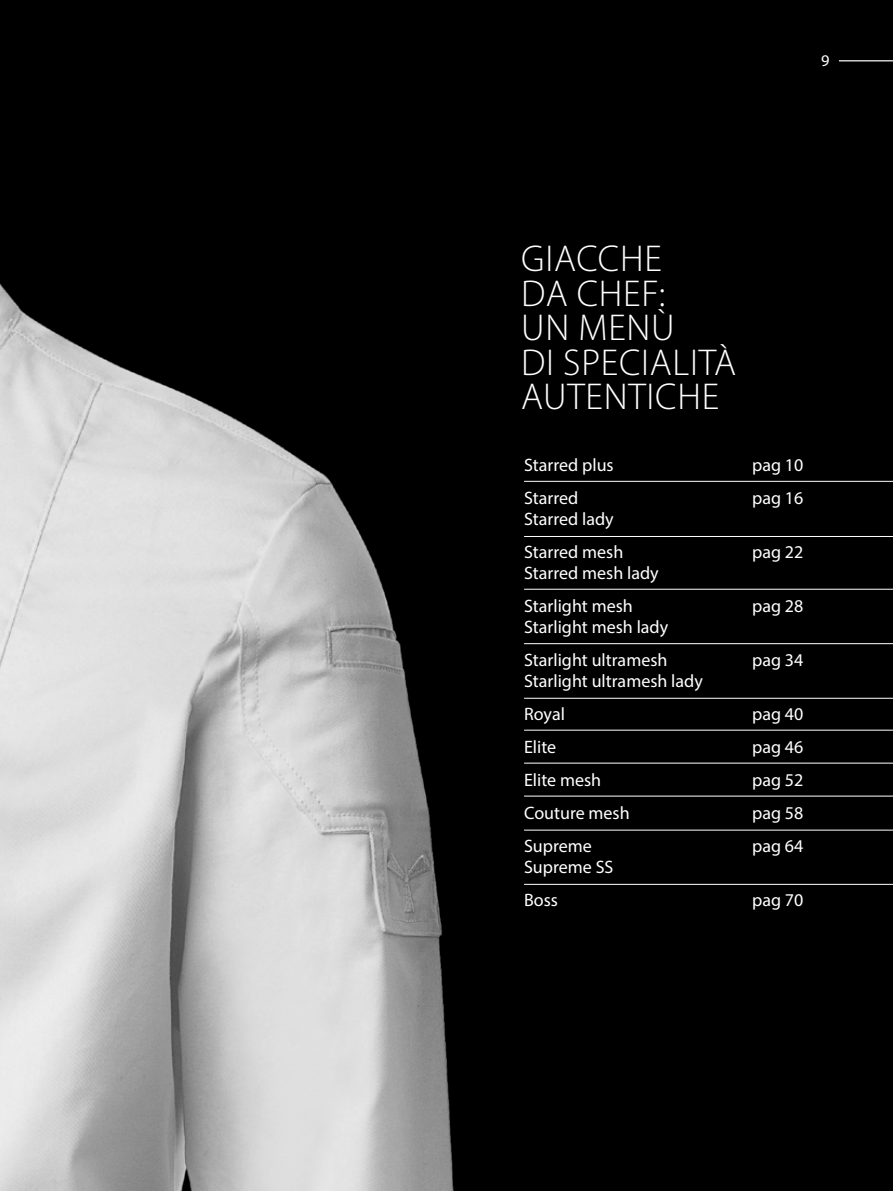
<style>
.page{position:relative;width:893px;height:1191px;background:#000}
.page>*{position:absolute;margin:0;border:0;box-sizing:border-box;transform-origin:0 0}
.t1{font:300 37.5px/34.5px "Myriad Pro";letter-spacing:.02em;color:#fff}
.t2{font:18px/33px "Myriad Pro";color:#fff}
.t3{font:16.35px "Myriad Pro";color:#fff}
</style>
<div class="page">
<img style="left:0;top:283px;width:664px;height:908px">
<hr style="left:839px;top:60px;width:54px;height:1px;background:#fff">
<hr style="left:524px;top:481px;width:369px;height:1px;background:#fff">
<hr style="left:524px;top:536px;width:369px;height:1px;background:#fff">
<hr style="left:524px;top:589px;width:369px;height:1px;background:#fff">
<hr style="left:524px;top:643px;width:369px;height:1px;background:#fff">
<hr style="left:524px;top:698px;width:369px;height:1px;background:#fff">
<hr style="left:524px;top:730px;width:369px;height:1px;background:#fff">
<hr style="left:524px;top:762px;width:369px;height:1px;background:#fff">
<hr style="left:524px;top:795px;width:369px;height:1px;background:#fff">
<hr style="left:524px;top:829px;width:369px;height:1px;background:#fff">
<hr style="left:524px;top:884px;width:369px;height:1px;background:#fff">
<p class="t3" style="left:821px;top:51px;width:10px">9</p>
<h1 class="t1" style="left:521px;top:241px;width:216px">GIACCHE<br>DA CHEF:<br>UN MENÙ<br>DI SPECIALITÀ<br>AUTENTICHE</h1>
<p class="t2" style="left:524px;top:448px;width:91px">Starred plus</p>
<p class="t2" style="left:752px;top:448px;width:53px">pag 10</p>
<p class="t2" style="left:524px;top:481px;width:56px">Starred</p>
<p class="t2" style="left:752px;top:481px;width:53px">pag 16</p>
<p class="t2" style="left:524px;top:502px;width:101px">Starred lady<br>Starred mesh</p>
<p class="t2" style="left:752px;top:535px;width:53px">pag 22</p>
<p class="t2" style="left:524px;top:556px;width:136px">Starred mesh lady<br>Starlight mesh</p>
<p class="t2" style="left:524px;top:610px;width:146px">Starlight mesh lady<br>Starlight ultramesh</p>
<p class="t2" style="left:524px;top:664px;width:180px">Starlight ultramesh lady<br>Royal</p>
<p class="t2" style="left:752px;top:589px;width:53px">pag 28</p>
<p class="t2" style="left:752px;top:643px;width:53px">pag 34</p>
<p class="t2" style="left:752px;top:697px;width:53px">pag 40</p>
<p class="t2" style="left:524px;top:730px;width:34px">Elite</p>
<p class="t2" style="left:752px;top:730px;width:53px">pag 46</p>
<p class="t2" style="left:524px;top:763px;width:79px">Elite mesh</p>
<p class="t2" style="left:752px;top:763px;width:53px">pag 52</p>
<p class="t2" style="left:524px;top:796px;width:107px">Couture mesh</p>
<p class="t2" style="left:752px;top:796px;width:53px">pag 58</p>
<p class="t2" style="left:524px;top:829px;width:69px">Supreme</p>
<p class="t2" style="left:752px;top:829px;width:53px">pag 64</p>
<p class="t2" style="left:524px;top:850px;width:91px">Supreme SS<br>Boss</p>
<p class="t2" style="left:752px;top:883px;width:53px">pag 70</p>
</div>
